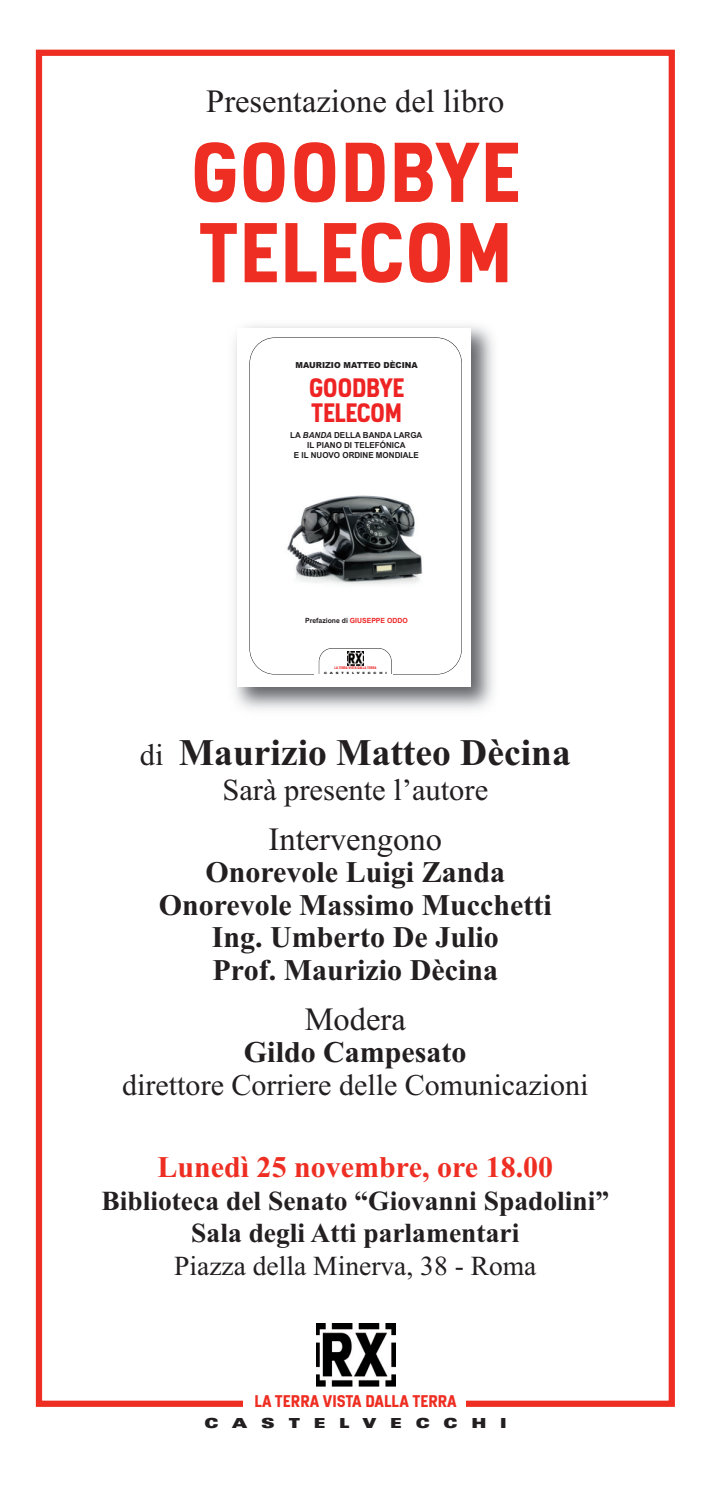
<style>
.page{position:relative;width:709px;height:1489px;background:#fff}
.page>*{position:absolute;margin:0;border:0;box-sizing:border-box;transform-origin:0 0}
.t1{font:800 condensed 83px/80.2px "Azbuka Std";letter-spacing:.015em;color:#ee2e22}
.t2{font:700 37.5px "Times New Roman";color:#231f20}
.t3{font:32.5px "Times New Roman";color:#231f20}
.t4{font:30.5px "Times New Roman";color:#231f20}
.t5{font:700 30px/32.5px "Times New Roman";color:#231f20;text-align:center}
.t6{font:30px "Times New Roman";color:#231f20}
.t7{font:700 30px "Times New Roman";color:#ee2e22}
.t8{font:700 27.5px/32.5px "Times New Roman";color:#231f20;text-align:center}
.t9{font:27.5px "Times New Roman";color:#231f20}
.t10{font:800 condensed 26.25px/25px "Azbuka Std";letter-spacing:-.015em;color:#ee2323}
.t11{font:800 condensed 16.5px "Azbuka Std";color:#ee2e22}
.t12{font:900 expanded 13.75px "Univers";letter-spacing:1em;color:#231f20}
.t13{font:700 8.25px/10px "Arial";color:#231f20;text-align:center}
.t14{font:900 8.25px "Arial";color:#231f20}
.t15{font:700 7.25px "Arial";color:#231f20}
.t16{font:800 condensed 3.5px "Azbuka Std";color:#ee2323}
.t17{font:900 expanded 3px "Univers";letter-spacing:1em;color:#231f20;scale:.96 1}
.s1{font-style:italic}
.s2{color:#ee2323}
.s3{font-weight:400;font-size:30.5px}
</style>
<div class="page">
<div style="left:36px;top:50px;width:639px;height:1356px;border:6px solid #ee2e22"></div>
<img style="left:234px;top:325px;width:260px;height:385px">
<div style="left:237px;top:328px;width:234px;height:358px;background:#fff"></div>
<img style="left:287px;top:495px;width:136px;height:90px">
<div style="left:249px;top:337px;width:213px;height:337px;border:1px solid #231f20;border-radius:26px"></div>
<svg style="left:319px;top:648px;width:73px;height:26px"></svg>
<img style="left:347px;top:651px;width:17px;height:14px">
<div style="left:243px;top:1388px;width:222px;height:71px;background:#fff"></div>
<img style="left:316px;top:1323px;width:80px;height:63px">
<p class="t3" style="left:206px;top:89px;width:299px">Presentazione del libro</p>
<h1 class="t1" style="left:190px;top:133px;width:331px">GOODBYE<br>TELECOM</h1>
<p class="t14" style="left:295px;top:362px;width:124px">MAURIZIO MATTEO DÈCINA</p>
<p class="t10" style="left:309px;top:375px;width:97px">GOODBYE<br>TELECOM</p>
<p class="t13" style="left:290px;top:430px;width:134px">LA <span class="s1">BANDA</span> DELLA BANDA LARGA<br>IL PIANO DI TELEFÓNICA<br>E IL NUOVO ORDINE MONDIALE</p>
<p class="t15" style="left:305px;top:616px;width:104px">Prefazione di <span class="s2">GIUSEPPE ODDO</span></p>
<p class="t16" style="left:334px;top:666px;width:43px">LA TERRA VISTA DALLA TERRA</p>
<p class="t17" style="left:324px;top:671px;width:67px">CASTELVECCHI</p>
<p class="t2" style="left:140px;top:739px;width:432px"><span class="s3">di</span> Maurizio Matteo Dècina</p>
<p class="t4" style="left:222px;top:778px;width:267px">Sarà presente l’autore</p>
<p class="t3" style="left:268px;top:827px;width:175px">Intervengono</p>
<p class="t5" style="left:159px;top:859px;width:394px">Onorevole Luigi Zanda<br>Onorevole Massimo Mucchetti<br>Ing. Umberto De Julio<br>Prof. Maurizio Dècina</p>
<p class="t3" style="left:305px;top:1007px;width:103px">Modera</p>
<p class="t5" style="left:244px;top:1039px;width:224px">Gildo Campesato</p>
<p class="t6" style="left:122px;top:1073px;width:467px">direttore Corriere delle Comunicazioni</p>
<p class="t7" style="left:157px;top:1157px;width:397px">Lunedì 25 novembre, ore 18.00</p>
<p class="t8" style="left:101px;top:1187px;width:509px">Biblioteca del Senato “Giovanni Spadolini”<br>Sala degli Atti parlamentari</p>
<p class="t9" style="left:174px;top:1255px;width:364px">Piazza della Minerva, 38 - Roma</p>
<p class="t11" style="left:254px;top:1391px;width:204px">LA TERRA VISTA DALLA TERRA</p>
<p class="t12" style="left:204px;top:1418px;width:304px">CASTELVECCHI</p>
</div>
